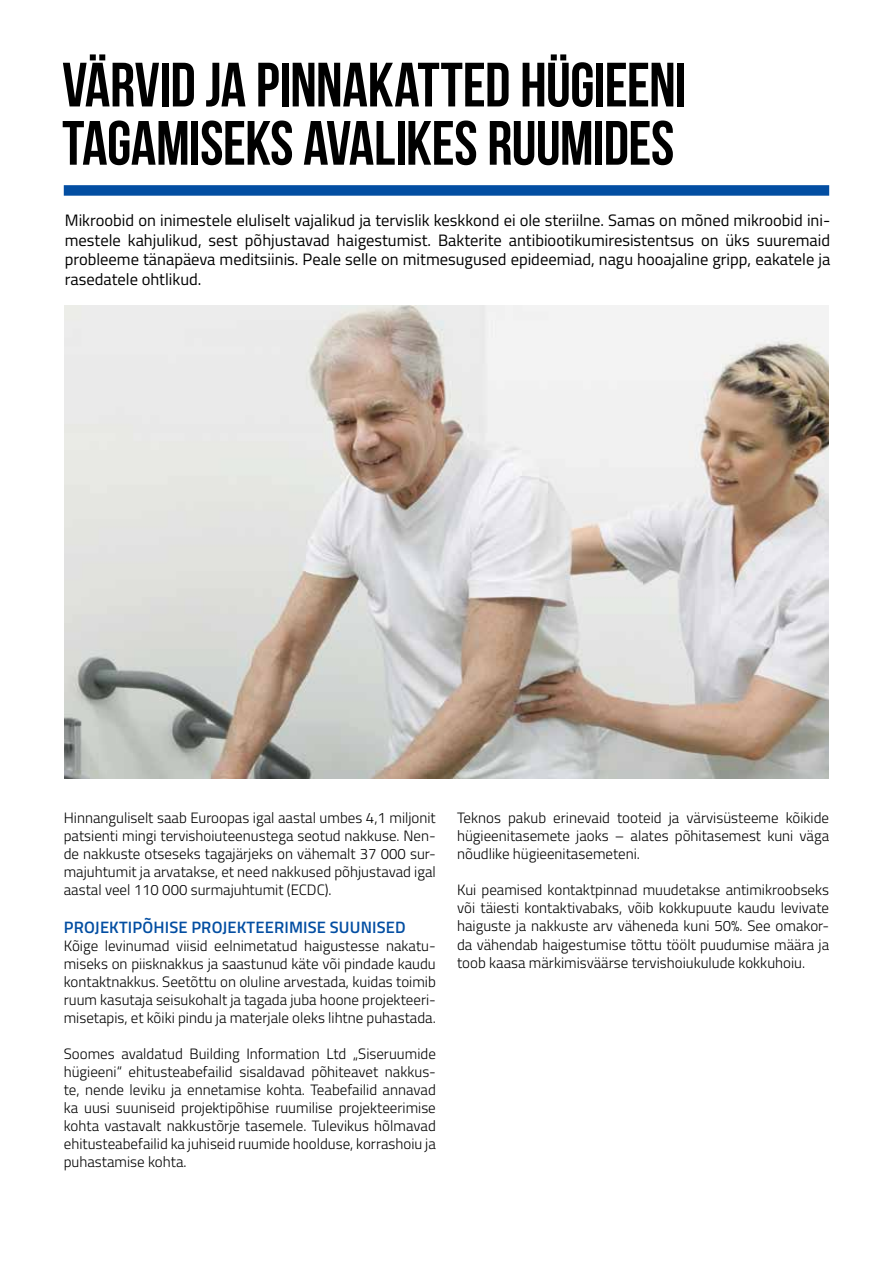
<style>
.page{position:relative;width:893px;height:1263px;background:#fff}
.page>*{position:absolute;margin:0;border:0;box-sizing:border-box;transform-origin:0 0}
.t1{font:700 62.4px/58.2px "Bebas Neue";letter-spacing:-.01em;color:#000}
.t2{font:16.5px/19.8px "Titillium";color:#000;text-align:justify}
.t3{font:600 16.5px "Titillium";letter-spacing:.01em;color:#034ea2}
.t4{font:300 15px/18px "Titillium";color:#000;text-align:justify}
</style>
<div class="page">
<img style="left:64px;top:305px;width:765px;height:473px">
<div style="left:64px;top:185px;width:765px;height:11px;background:#034ea2"></div>
<h1 class="t1" style="left:62px;top:55px;width:626px">VÄRVID JA PINNAKATTED HÜGIEENI<br>TAGAMISEKS AVALIKES RUUMIDES</h1>
<p class="t2" style="left:65px;top:209px;width:767px">Mikroobid on inimestele eluliselt vajalikud ja tervislik keskkond ei ole steriilne. Samas on mõned mikroobid ini&shy;mestele kahjulikud, sest põhjustavad haigestumist. Bakterite antibiootikumiresistentsus on üks suuremaid probleeme tänapäeva meditsiinis. Peale selle on mitmesugused epideemiad, nagu hooajaline gripp, eakatele ja rasedatele ohtlikud.</p>
<p class="t4" style="left:64px;top:808px;width:374px">Hinnanguliselt saab Euroopas igal aastal umbes 4,1 miljonit patsienti mingi tervishoiuteenustega seotud nakkuse. Nen&shy;de nakkuste otseseks tagajärjeks on vähemalt 37 000 sur&shy;majuhtumit ja arvatakse, et need nakkused põhjustavad igal aastal veel 110 000 surmajuhtumit (ECDC).</p>
<p class="t3" style="left:64px;top:915px;width:343px">PROJEKTIPÕHISE PROJEKTEERIMISE SUUNISED</p>
<p class="t4" style="left:64px;top:936px;width:374px">Kõige levinumad viisid eelnimetatud haigustesse nakatu&shy;miseks on piisknakkus ja saastunud käte või pindade kaudu kontaktnakkus. Seetõttu on oluline arvestada, kuidas toimib ruum kasutaja seisukohalt ja tagada juba hoone projekteeri&shy;misetapis, et kõiki pindu ja materjale oleks lihtne puhastada.</p>
<p class="t4" style="left:64px;top:1044px;width:374px">Soomes avaldatud Building Information Ltd „Siseruumide hügieeni“ ehitusteabefailid sisaldavad põhiteavet nakkus&shy;te, nende leviku ja ennetamise kohta. Teabefailid annavad ka uusi suuniseid projektipõhise ruumilise projekteerimise kohta vastavalt nakkustõrje tasemele. Tulevikus hõlmavad ehitusteabefailid ka juhiseid ruumide hoolduse, korrashoiu ja puhastamise kohta.</p>
<p class="t4" style="left:457px;top:808px;width:374px">Teknos pakub erinevaid tooteid ja värvisüsteeme kõikide hügieenitasemete jaoks – alates põhitasemest kuni väga nõudlike hügieenitasemeteni.</p>
<p class="t4" style="left:457px;top:880px;width:374px">Kui peamised kontaktpinnad muudetakse antimikroobseks või täiesti kontaktivabaks, võib kokkupuute kaudu levivate haiguste ja nakkuste arv väheneda kuni 50%. See omakor&shy;da vähendab haigestumise tõttu töölt puudumise määra ja toob kaasa märkimisväärse tervishoiukulude kokkuhoiu.</p>
</div>
